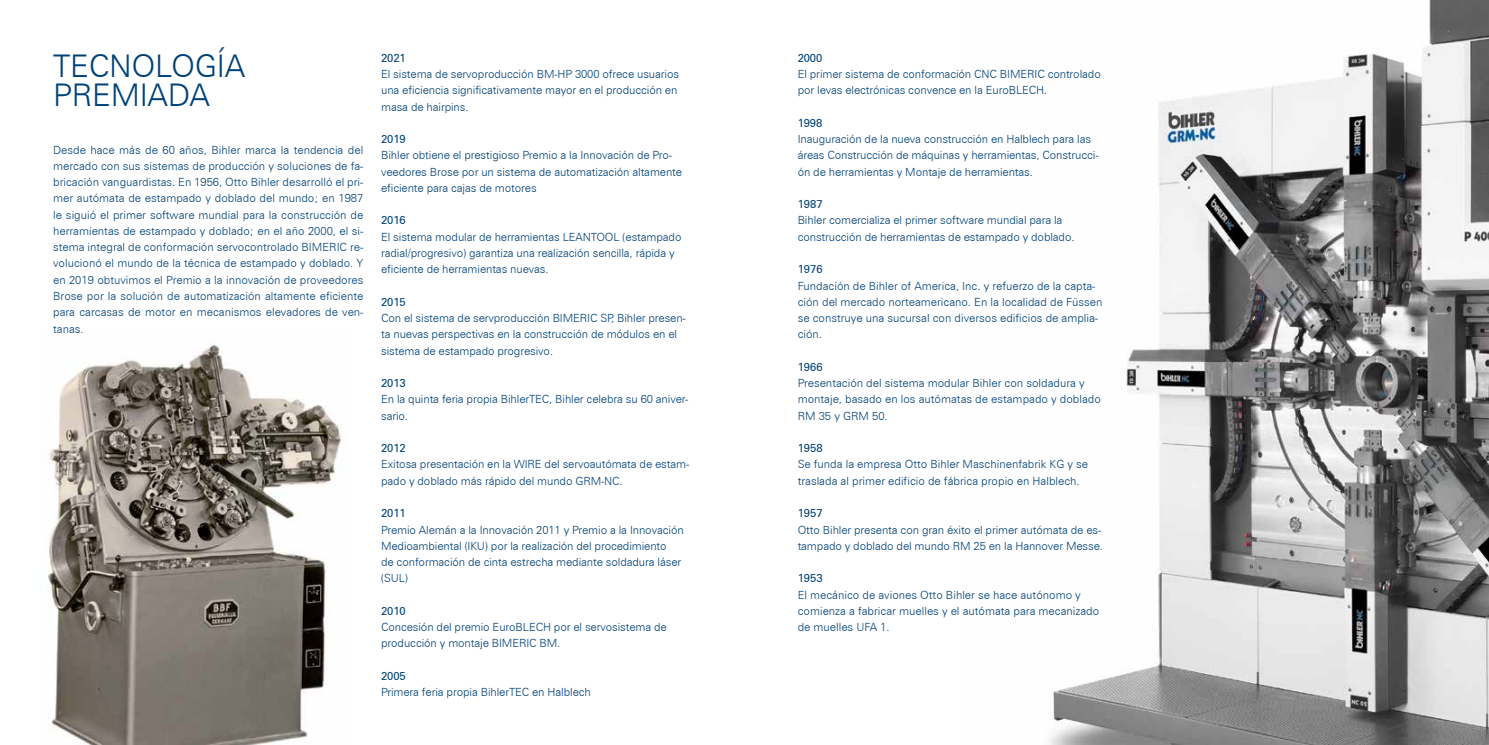
<style>
.page{position:relative;width:1489px;height:745px;background:#fff}
.page>*{position:absolute;margin:0;border:0;box-sizing:border-box;transform-origin:0 0}
.t1{font:300 31.25px/28.8px "Zurich BT";letter-spacing:-.01em;color:#004177}
.t2{font:300 11.25px/16.2px "Zurich BT";letter-spacing:-.01em;color:#004177}
.t3{font:11.25px "Zurich BT";letter-spacing:-.01em;color:#004177}
</style>
<div class="page">
<img style="left:47px;top:345px;width:296px;height:399px">
<img style="left:1050px;top:0;width:438px;height:744px">
<h1 class="t1" style="left:53px;top:51px;width:194px">TECNOLOGÍA<br>PREMIADA</h1>
<p class="t2" style="left:53px;top:141px;width:312px;text-align:justify">Desde hace más de 60 años, Bihler marca la tendencia del mercado con sus sistemas de producción y soluciones de fa&shy;bricación vanguardistas. En 1956, Otto Bihler desarrolló el pri&shy;mer autómata de estampado y doblado del mundo; en 1987 le siguió el primer software mundial para la construcción de herramientas de estampado y doblado; en el año 2000, el si&shy;stema integral de conformación servocontrolado BIMERIC re&shy;volucionó el mundo de la técnica de estampado y doblado. Y en 2019 obtuvimos el Premio a la innovación de proveedores Brose por la solución de automatización altamente eficiente para carcasas de motor en mecanismos elevadores de ven&shy;tanas.</p>
<p class="t3" style="left:381px;top:51px;width:26px">2021</p>
<p class="t2" style="left:381px;top:66px;width:299px">El sistema de servoproducción BM-HP 3000 ofrece usuarios una eficiencia significativamente mayor en el producción en masa de hairpins.</p>
<p class="t3" style="left:381px;top:132px;width:26px">2019</p>
<p class="t2" style="left:381px;top:147px;width:302px">Bihler obtiene el prestigioso Premio a la Innovación de Pro&shy;veedores Brose por un sistema de automatización altamente eficiente para cajas de motores</p>
<p class="t3" style="left:381px;top:213px;width:26px">2016</p>
<p class="t2" style="left:381px;top:228px;width:302px">El sistema modular de herramientas LEANTOOL (estampado radial/progresivo) garantiza una realización sencilla, rápida y eficiente de herramientas nuevas.</p>
<p class="t3" style="left:381px;top:295px;width:26px">2015</p>
<p class="t2" style="left:381px;top:309px;width:306px">Con el sistema de servproducción BIMERIC SP, Bihler presen&shy;ta nuevas perspectivas en la construcción de módulos en el sistema de estampado progresivo.</p>
<p class="t3" style="left:381px;top:376px;width:26px">2013</p>
<p class="t2" style="left:381px;top:391px;width:308px">En la quinta feria propia BihlerTEC, Bihler celebra su 60 aniver&shy;sario.</p>
<p class="t3" style="left:381px;top:441px;width:26px">2012</p>
<p class="t2" style="left:381px;top:456px;width:309px">Exitosa presentación en la WIRE del servoautómata de estam&shy;pado y doblado más rápido del mundo GRM-NC.</p>
<p class="t3" style="left:381px;top:506px;width:26px">2011</p>
<p class="t2" style="left:381px;top:521px;width:304px">Premio Alemán a la Innovación 2011 y Premio a la Innovación Medioambiental (IKU) por la realización del procedimiento<br>de conformación de cinta estrecha mediante soldadura láser (SUL)</p>
<p class="t3" style="left:381px;top:603px;width:26px">2010</p>
<p class="t2" style="left:381px;top:618px;width:287px">Concesión del premio EuroBLECH por el servosistema de producción y montaje BIMERIC BM.</p>
<p class="t3" style="left:381px;top:668px;width:26px">2005</p>
<p class="t2" style="left:381px;top:683px;width:211px">Primera feria propia BihlerTEC en Halblech</p>
<p class="t3" style="left:797px;top:51px;width:26px">2000</p>
<p class="t2" style="left:797px;top:66px;width:304px">El primer sistema de conformación CNC BIMERIC controlado por levas electrónicas convence en la EuroBLECH.</p>
<p class="t3" style="left:797px;top:116px;width:26px">1998</p>
<p class="t2" style="left:797px;top:131px;width:302px">Inauguración de la nueva construcción en Halblech para las áreas Construcción de máquinas y herramientas, Construcci&shy;ón de herramientas y Montaje de herramientas.</p>
<p class="t3" style="left:797px;top:197px;width:26px">1987</p>
<p class="t2" style="left:797px;top:212px;width:278px">Bihler comercializa el primer software mundial para la construcción de herramientas de estampado y doblado.</p>
<p class="t3" style="left:797px;top:262px;width:26px">1976</p>
<p class="t2" style="left:797px;top:277px;width:306px">Fundación de Bihler of America, Inc. y refuerzo de la capta&shy;ción del mercado norteamericano. En la localidad de Füssen se construye una sucursal con diversos edificios de amplia&shy;ción.</p>
<p class="t3" style="left:797px;top:360px;width:26px">1966</p>
<p class="t2" style="left:797px;top:374px;width:305px">Presentación del sistema modular Bihler con soldadura y montaje, basado en los autómatas de estampado y doblado<br>RM 35 y GRM 50.</p>
<p class="t3" style="left:797px;top:441px;width:26px">1958</p>
<p class="t2" style="left:797px;top:456px;width:292px">Se funda la empresa Otto Bihler Maschinenfabrik KG y se traslada al primer edificio de fábrica propio en Halblech.</p>
<p class="t3" style="left:797px;top:506px;width:26px">1957</p>
<p class="t2" style="left:797px;top:521px;width:307px">Otto Bihler presenta con gran éxito el primer autómata de es&shy;tampado y doblado del mundo RM 25 en la Hannover Messe.</p>
<p class="t3" style="left:797px;top:571px;width:26px">1953</p>
<p class="t2" style="left:797px;top:586px;width:303px">El mecánico de aviones Otto Bihler se hace autónomo y comienza a fabricar muelles y el autómata para mecanizado de muelles UFA 1.</p>
</div>
